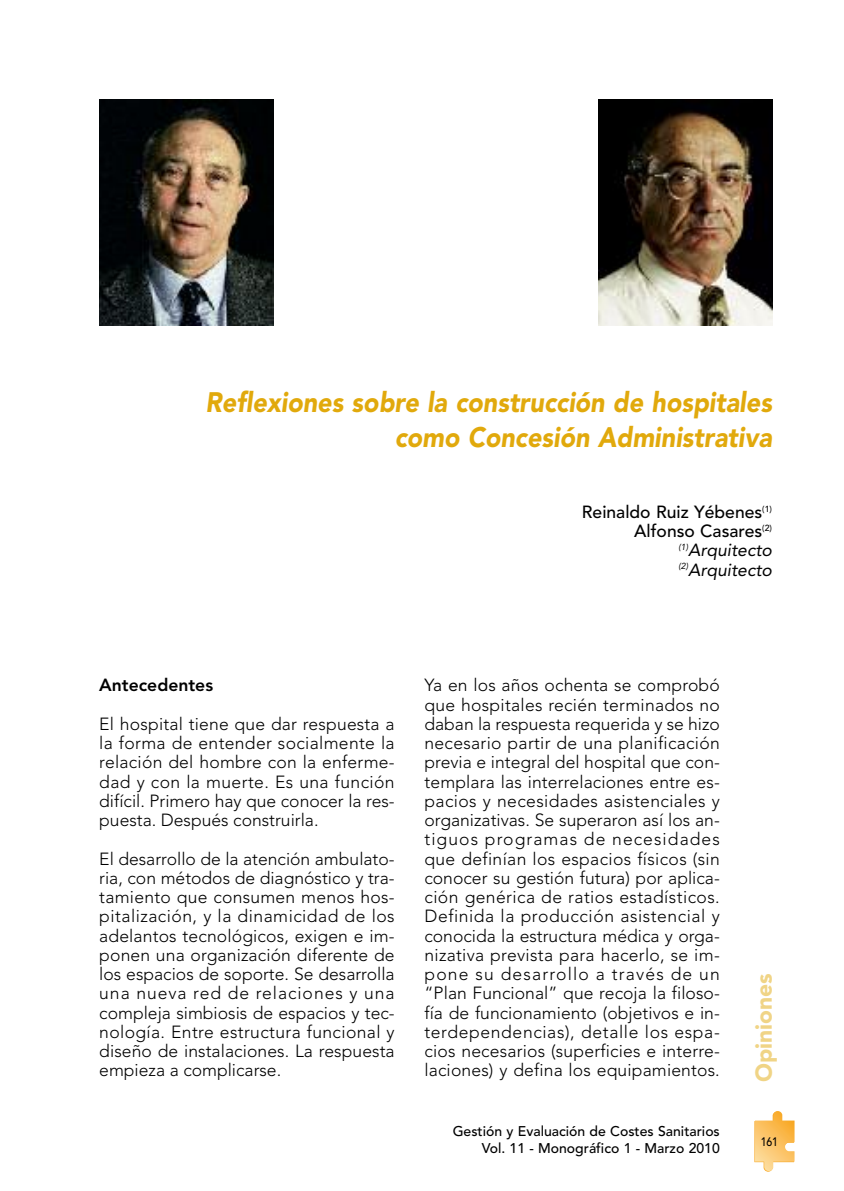
<style>
.page{position:relative;width:844px;height:1191px;background:#fff}
.page>*{position:absolute;margin:0;border:0;box-sizing:border-box;transform-origin:0 0}
.t1{font:italic 900 28px/34.8px "Avenir";color:#e1a90c;text-align:right;scale:.9 1}
.t2{font:900 22.75px "Avenir";color:#f0d486}
.t3{font:300 17.5px/19.2px "Avenir";letter-spacing:.005em;color:#000;text-align:justify}
.t4{font:500 17.5px/19.2px "Avenir";color:#000;text-align:right}
.t5{font:800 17.5px "Avenir";color:#000}
.t6{font:500 14px/17.5px "Avenir";color:#000;text-align:right}
.t7{font:500 12.25px "Avenir";color:#000;scale:.85 1}
.s1{font-weight:400;font-style:italic}
</style>
<div class="page">
<svg style="left:754px;top:1111px;width:40px;height:60px"></svg>
<img style="left:99px;top:99px;width:174px;height:226px">
<img style="left:598px;top:99px;width:173px;height:226px">
<h1 class="t1" style="left:205px;top:387px;width:630px">Reflexiones sobre la construcción de hospitales como Concesión Administrativa</h1>
<p class="t4" style="left:581px;top:504px;width:191px">Reinaldo Ruiz Yébenes<sup>(1)<br></sup>Alfonso Casares<sup>(2) </sup><sup>(1)</sup><span class="s1">Arquitecto </span><sup>(2)</sup><span class="s1">Arquitecto</span></p>
<p class="t5" style="left:99px;top:678px;width:115px">Antecedentes</p>
<p class="t3" style="left:99px;top:715px;width:297px">El hospital tiene que dar respuesta a la forma de entender socialmente la relación del hombre con la enferme&shy;dad y con la muerte. Es una función difícil. Primero hay que conocer la res&shy;puesta. Después construirla.</p>
<p class="t3" style="left:99px;top:850px;width:297px">El desarrollo de la atención ambulato&shy;ria, con métodos de diagnóstico y tra&shy;tamiento que consumen menos hos&shy;pitalización, y la dinamicidad de los adelantos tecnológicos, exigen e im&shy;ponen una organización diferente de los espacios de soporte. Se desarrolla una nueva red de relaciones y una compleja simbiosis de espacios y tec&shy;nología. Entre estructura funcional y diseño de instalaciones. La respuesta empieza a complicarse.</p>
<p class="t3" style="left:424px;top:677px;width:297px">Ya en los años ochenta se comprobó que hospitales recién terminados no daban la respuesta requerida y se hizo necesario partir de una planificación previa e integral del hospital que con&shy;templara las interrelaciones entre es&shy;pacios y necesidades asistenciales y organizativas. Se superaron así los an&shy;tiguos programas de necesidades que definían los espacios físicos (sin conocer su gestión futura) por aplica&shy;ción genérica de ratios estadísticos.<br>Definida la producción asistencial y conocida la estructura médica y orga&shy;nizativa prevista para hacerlo, se im&shy;pone su desarrollo a través de un “Plan Funcional” que recoja la filoso&shy;fía de funcionamiento (objetivos e in&shy;terdependencias), detalle los espa&shy;cios necesarios (superficies e interre&shy;laciones) y defina los equipamientos.</p>
<h2 class="t2" style="left:754px;top:1081px;width:110px;rotate:-90deg">Opiniones</h2>
<p class="t6" style="left:452px;top:1123px;width:268px">Gestión y Evaluación de Costes Sanitarios<br>Vol. 11 - Monográfico 1 - Marzo 2010</p>
<p class="t7" style="left:760px;top:1136px;width:22px">161</p>
</div>
